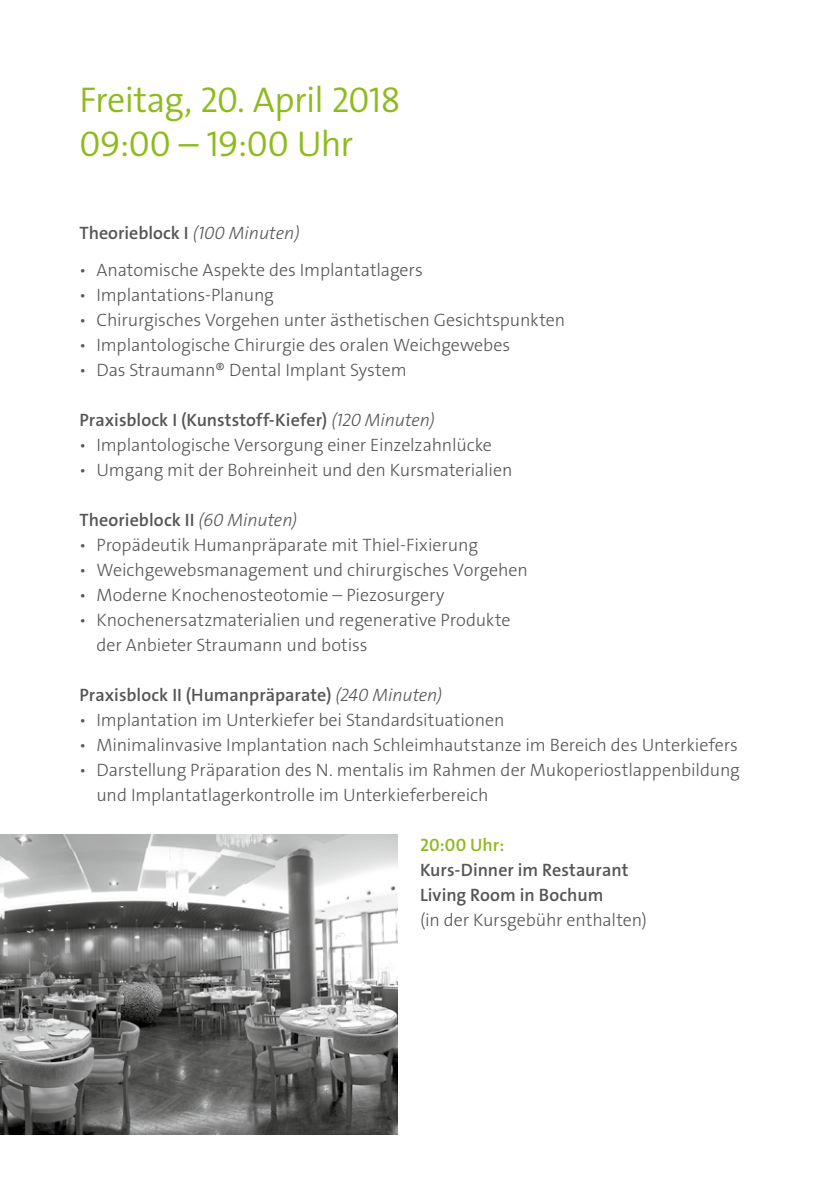
<style>
.page{position:relative;width:840px;height:1191px;background:#fff}
.page>*{position:absolute;margin:0;border:0;box-sizing:border-box;transform-origin:0 0}
.t1{font:36px/44px "The Sans LP4 Se Lig";letter-spacing:-.02em;color:#8fba1c}
.t2{font:18px/25px "The Sans LP3 Lig";letter-spacing:-.005em;color:#565656}
.t3{font:18px/25px "The Sans LP6 Se Bld";color:#565656}
.t4{font:18px "The Sans LP6 Se Bld";color:#8fba1c}
.s1{font-family:"The Sans LP3 Lig IT"}
.s2{font-family:"The Sans LP4 Se Lig"}
</style>
<div class="page">
<img style="left:0;top:834px;width:397px;height:300px">
<div style="left:0;top:206px;width:40px;height:749px;background:#fff"></div>
<h1 class="t1" style="left:79px;top:78px;width:322px">Freitag, 20. April 2018<br>09:00 – 19:00 Uhr</h1>
<p class="t3" style="left:79px;top:221px;width:222px">Theorieblock I <span class="s1">(100 Minuten)</span></p>
<p class="t2" style="left:79px;top:257px;width:487px"><span class="s2">ѹ</span> Anatomische Aspekte des Implantatlagers<br><span class="s2">ѹ</span> Implantations-Planung<br><span class="s2">ѹ</span> Chirurgisches Vorgehen unter ästhetischen Gesichtspunkten <span class="s2">ѹ</span> Implantologische Chirurgie des oralen Weichgewebes<br><span class="s2">ѹ</span> Das Straumann® Dental Implant System</p>
<p class="t3" style="left:79px;top:407px;width:356px">Praxisblock I (Kunststoff-Kiefer) <span class="s1">(120 Minuten)</span></p>
<p class="t2" style="left:79px;top:432px;width:434px"><span class="s2">ѹ</span> Implantologische Versorgung einer Einzelzahnlücke<br><span class="s2">ѹ</span> Umgang mit der Bohreinheit und den Kursmaterialien</p>
<p class="t3" style="left:79px;top:507px;width:219px">Theorieblock II <span class="s1">(60 Minuten)</span></p>
<p class="t2" style="left:79px;top:532px;width:400px"><span class="s2">ѹ</span> Propädeutik Humanpräparate mit Thiel-Fixierung</p>
<p class="t2" style="left:79px;top:557px;width:449px"><span class="s2">ѹ</span> Weichgewebsmanagement und chirurgisches Vorgehen</p>
<p class="t2" style="left:79px;top:582px;width:366px"><span class="s2">ѹ</span> Moderne Knochenosteotomie – Piezosurgery</p>
<p class="t2" style="left:79px;top:607px;width:432px"><span class="s2">ѹ</span> Knochenersatzmaterialien und regenerative Produkte</p>
<p class="t2" style="left:96px;top:632px;width:272px">der Anbieter Straumann und botiss</p>
<p class="t3" style="left:79px;top:682px;width:364px">Praxisblock II (Humanpräparate) <span class="s1">(240 Minuten)</span></p>
<p class="t2" style="left:79px;top:707px;width:426px"><span class="s2">ѹ</span> Implantation im Unterkiefer bei Standardsituationen</p>
<p class="t2" style="left:79px;top:732px;width:659px"><span class="s2">ѹ</span> Minimalinvasive Implantation nach Schleimhautstanze im Bereich des Unterkiefers</p>
<p class="t2" style="left:79px;top:757px;width:661px"><span class="s2">ѹ</span> Darstellung Präparation des N. mentalis im Rahmen der Mukoperiostlappenbildung</p>
<p class="t2" style="left:96px;top:782px;width:393px">und Implantatlagerkontrolle im Unterkieferbereich</p>
<p class="t4" style="left:420px;top:833px;width:86px">20:00 Uhr:</p>
<p class="t3" style="left:420px;top:858px;width:210px">Kurs-Dinner im Restaurant<br>Living Room in Bochum</p>
<p class="t2" style="left:420px;top:908px;width:228px">(in der Kursgebühr enthalten)</p>
</div>
